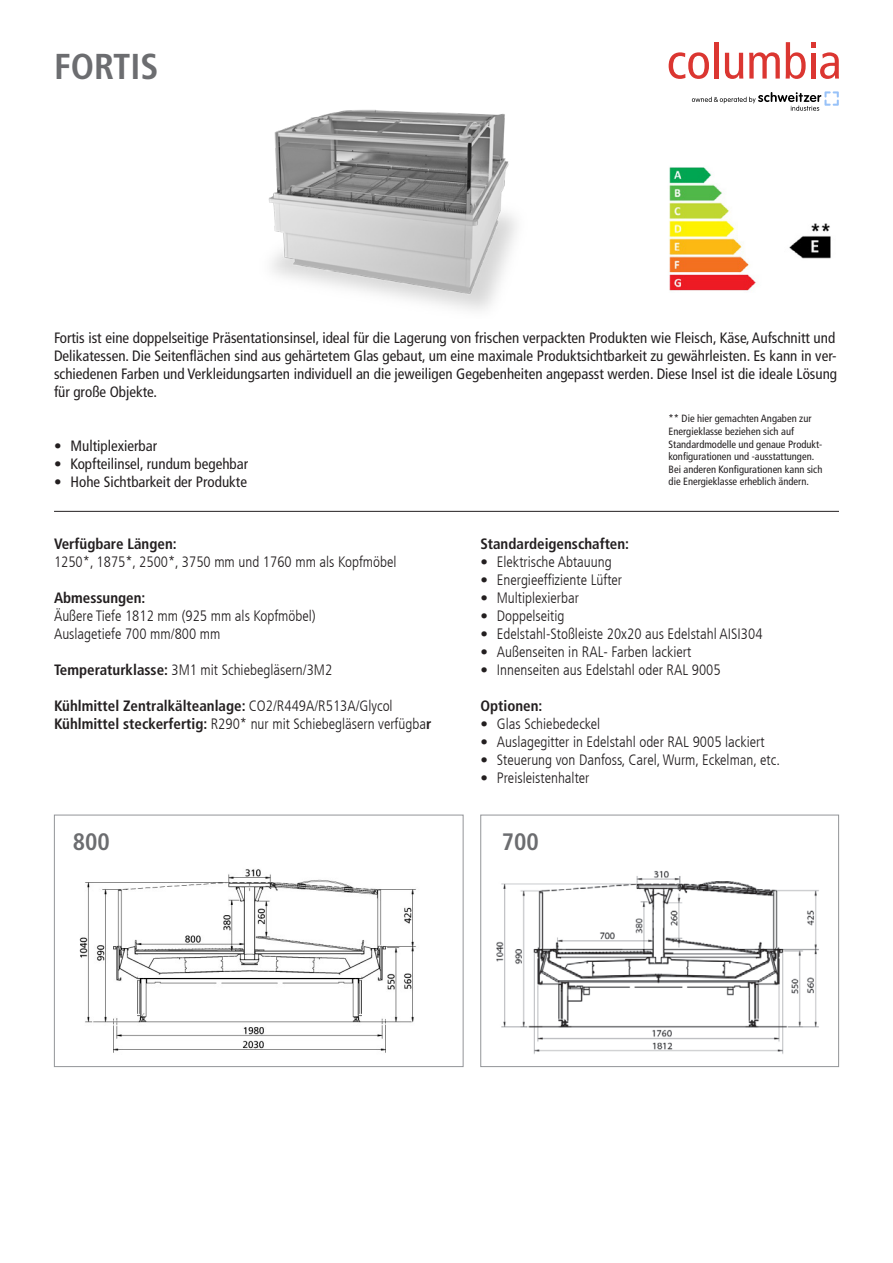
<style>
.page{position:relative;width:893px;height:1263px;background:#fff}
.page>*{position:absolute;margin:0;border:0;box-sizing:border-box;transform-origin:0 0}
.t1{font:700 condensed 36px "Frutiger LT Com";color:#6c6d70}
.t2{font:700 condensed 23.7px "Frutiger LT Com";color:#6c6d70}
.t3{font:300 condensed 15px/18px "Frutiger LT Com";color:#231f20}
.t4{font:condensed 15px/18px "Frutiger LT Com";color:#231f20}
.t5{font:700 condensed 15px "Frutiger LT Com";color:#231f20}
.t6{font:condensed 10.5px/12.6px "Frutiger LT Com";color:#231f20}
.s1{font-weight:300}
.s2{font-weight:700}
</style>
<div class="page">
<img style="left:496px;top:871px;width:323px;height:183px">
<div style="left:480px;top:815px;width:359px;height:252px;border:1px solid #939598"></div>
<svg style="left:692px;top:91px;width:147px;height:20px"></svg>
<svg style="left:669px;top:52px;width:40px;height:27px"></svg>
<div style="left:714px;top:42px;width:5px;height:37px;background:#db3631"></div>
<svg style="left:725px;top:53px;width:18px;height:26px"></svg>
<svg style="left:749px;top:52px;width:31px;height:27px"></svg>
<svg style="left:786px;top:42px;width:53px;height:37px"></svg>
<hr style="left:54px;top:511px;width:785px;height:1px;background:#231f20">
<img style="left:268px;top:109px;width:249px;height:201px">
<img style="left:669px;top:167px;width:162px;height:124px">
<div style="left:54px;top:815px;width:409px;height:252px;border:1px solid #939598"></div>
<img style="left:79px;top:869px;width:337px;height:184px">
<h1 class="t1" style="left:54px;top:45px;width:106px">FORTIS</h1>
<p class="t4" style="left:54px;top:329px;width:785px">Fortis ist eine doppelseitige Präsentationsinsel, ideal für die Lagerung von frischen verpackten Produkten wie Fleisch, Käse, Aufschnitt und Delikatessen. Die Seitenflächen sind aus gehärtetem Glas gebaut, um eine maximale Produktsichtbarkeit zu gewährleisten. Es kann in ver&shy;schiedenen Farben und Verkleidungsarten individuell an die jeweiligen Gegebenheiten angepasst werden. Diese Insel ist die ideale Lösung für große Objekte.</p>
<p class="t4" style="left:54px;top:437px;width:105px"><span class="s1">•</span> Multiplexierbar</p>
<p class="t4" style="left:54px;top:455px;width:196px"><span class="s1">•</span> Kopfteilinsel, rundum begehbar</p>
<p class="t4" style="left:54px;top:473px;width:195px"><span class="s1">•</span> Hohe Sichtbarkeit der Produkte</p>
<p class="t6" style="left:669px;top:413px;width:155px">** Die hier gemachten Angaben zur Energieklasse beziehen sich auf Standardmodelle und genaue Produkt&shy;konfigurationen und -ausstattungen.<br>Bei anderen Konfigurationen kann sich die Energieklasse erheblich ändern.</p>
<p class="t5" style="left:54px;top:534px;width:124px">Verfügbare Längen:</p>
<p class="t3" style="left:54px;top:552px;width:344px">1250*, 1875*, 2500*, 3750 mm und 1760 mm als Kopfmöbel</p>
<p class="t5" style="left:54px;top:588px;width:93px">Abmessungen:</p>
<p class="t3" style="left:54px;top:606px;width:263px">Äußere Tiefe 1812 mm (925 mm als Kopfmöbel)<br>Auslagetiefe 700 mm/800 mm</p>
<p class="t3" style="left:54px;top:660px;width:280px"><span class="s2">Temperaturklasse:</span> 3M1 mit Schiebegläsern/3M2</p>
<p class="t3" style="left:54px;top:696px;width:379px"><span class="s2">Kühlmittel Zentralkälteanlage:</span> CO2/R449A/R513A/Glycol<br><span class="s2">Kühlmittel steckerfertig:</span> R290* nur mit Schiebegläsern verfügba<span class="s2">r</span></p>
<p class="t5" style="left:480px;top:534px;width:150px">Standardeigenschaften:</p>
<p class="t3" style="left:480px;top:552px;width:133px">• Elektrische Abtauung</p>
<p class="t3" style="left:480px;top:570px;width:143px">• Energieeffiziente Lüfter</p>
<p class="t3" style="left:480px;top:588px;width:100px">• Multiplexierbar</p>
<p class="t3" style="left:480px;top:606px;width:86px">• Doppelseitig</p>
<p class="t3" style="left:480px;top:624px;width:284px">• Edelstahl-Stoßleiste 20x20 aus Edelstahl AISI304</p>
<p class="t3" style="left:480px;top:642px;width:212px">• Außenseiten in RAL- Farben lackiert</p>
<p class="t3" style="left:480px;top:660px;width:242px">• Innenseiten aus Edelstahl oder RAL 9005</p>
<p class="t5" style="left:480px;top:696px;width:63px">Optionen:</p>
<p class="t3" style="left:480px;top:714px;width:121px">• Glas Schiebedeckel</p>
<p class="t3" style="left:480px;top:732px;width:286px">• Auslagegitter in Edelstahl oder RAL 9005 lackiert</p>
<p class="t3" style="left:480px;top:750px;width:301px">• Steuerung von Danfoss, Carel, Wurm, Eckelman, etc.</p>
<p class="t3" style="left:480px;top:768px;width:111px">• Preisleistenhalter</p>
<h2 class="t2" style="left:73px;top:828px;width:39px">800</h2>
<h2 class="t2" style="left:502px;top:828px;width:39px">700</h2>
</div>
